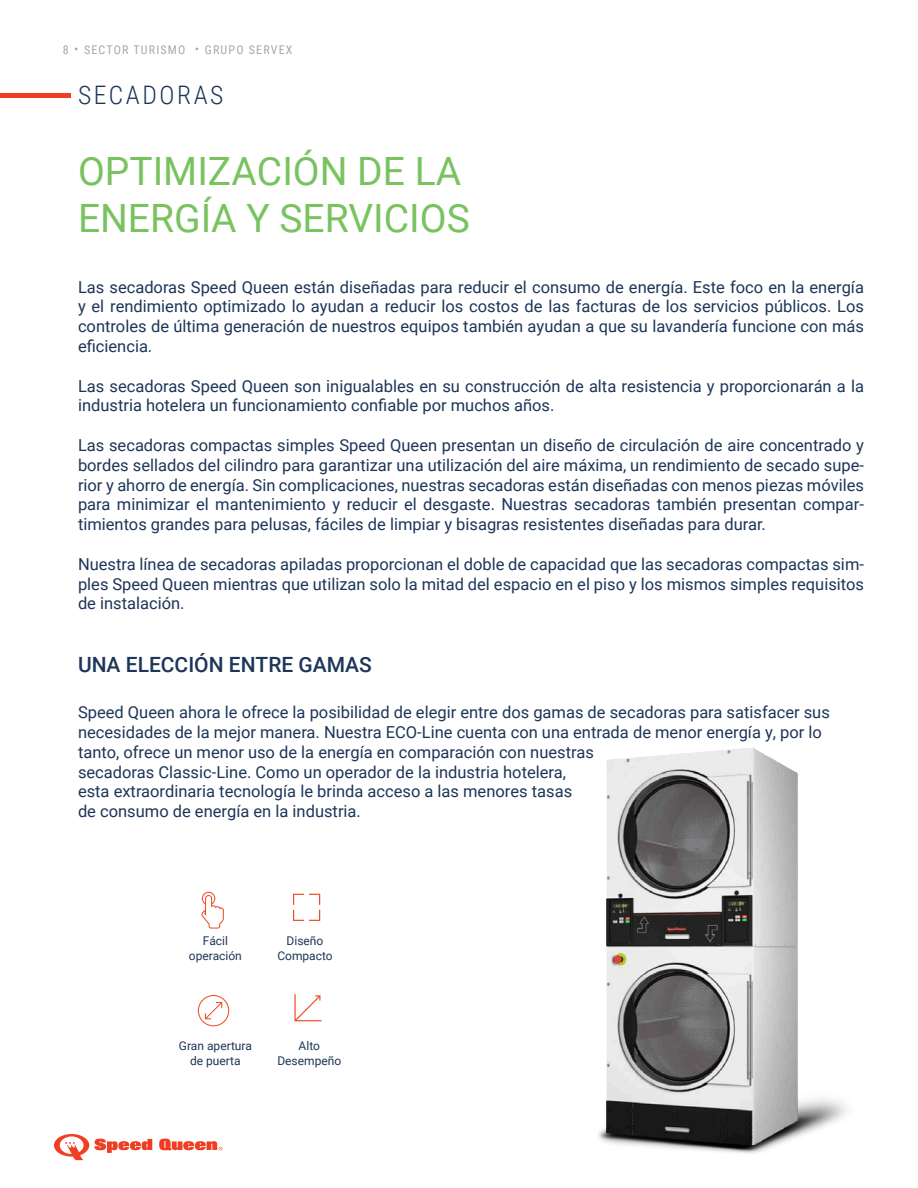
<style>
.page{position:relative;width:918px;height:1188px;background:#fff}
.page>*{position:absolute;margin:0;border:0;box-sizing:border-box;transform-origin:0 0}
.t1{font:39px/46.8px "Roboto";color:#78c35f}
.t2{font:300 25.5px "Roboto Condensed";letter-spacing:.1em;color:#1d3558}
.t3{font:500 21px "Roboto";color:#1d3558}
.t4{font:16.5px/19.8px "Roboto";color:#1d3558;text-align:justify}
.t5{font:12px "Roboto";color:#1d3558}
.t6{font:12px "Roboto Condensed";letter-spacing:.1em;color:#a2aaad}
</style>
<div class="page">
<svg style="left:159px;top:1139px;width:63px;height:11px"></svg>
<svg style="left:54px;top:1134px;width:98px;height:26px"></svg>
<div style="left:0;top:93px;width:70px;height:5px;background:#ef3e22"></div>
<img style="left:598px;top:747px;width:249px;height:407px">
<svg style="left:198px;top:995px;width:31px;height:31px"></svg>
<svg style="left:201px;top:892px;width:23px;height:37px"></svg>
<svg style="left:293px;top:894px;width:27px;height:27px"></svg>
<svg style="left:294px;top:994px;width:28px;height:27px"></svg>
<p class="t6" style="left:63px;top:41px;width:7px">8</p>
<p class="t6" style="left:84px;top:41px;width:103px">SECTOR TURISMO</p>
<p class="t6" style="left:205px;top:41px;width:89px">GRUPO SERVEX</p>
<p class="t2" style="left:78px;top:77px;width:147px">SECADORAS</p>
<p class="t1" style="left:78px;top:146px;width:393px">OPTIMIZACIÓN DE LA<br>ENERGÍA Y SERVICIOS</p>
<p class="t4" style="left:78px;top:276px;width:788px">Las secadoras Speed Queen están diseñadas para reducir el consumo de energía. Este foco en la energía y el rendimiento optimizado lo ayudan a reducir los costos de las facturas de los servicios públicos. Los controles de última generación de nuestros equipos también ayudan a que su lavandería funcione con más eficiencia.</p>
<p class="t4" style="left:78px;top:375px;width:788px">Las secadoras Speed Queen son inigualables en su construcción de alta resistencia y proporcionarán a la industria hotelera un funcionamiento confiable por muchos años.</p>
<p class="t4" style="left:78px;top:435px;width:788px">Las secadoras compactas simples Speed Queen presentan un diseño de circulación de aire concentrado y bordes sellados del cilindro para garantizar una utilización del aire máxima, un rendimiento de secado supe&shy;rior y ahorro de energía. Sin complicaciones, nuestras secadoras están diseñadas con menos piezas móviles para minimizar el mantenimiento y reducir el desgaste. Nuestras secadoras también presentan compar&shy;timientos grandes para pelusas, fáciles de limpiar y bisagras resistentes diseñadas para durar.</p>
<p class="t4" style="left:78px;top:553px;width:788px">Nuestra línea de secadoras apiladas proporcionan el doble de capacidad que las secadoras compactas sim&shy;ples Speed Queen mientras que utilizan solo la mitad del espacio en el piso y los mismos simples requisitos de instalación.</p>
<p class="t3" style="left:78px;top:649px;width:295px">UNA ELECCIÓN ENTRE GAMAS</p>
<p class="t4" style="left:78px;top:702px;width:753px">Speed Queen ahora le ofrece la posibilidad de elegir entre dos gamas de secadoras para satisfacer sus</p>
<p class="t4" style="left:78px;top:722px;width:746px">necesidades de la mejor manera. Nuestra ECO-Line cuenta con una entrada de menor energía y, por lo</p>
<p class="t4" style="left:78px;top:741px;width:517px">tanto, ofrece un menor uso de la energía en comparación con nuestras</p>
<p class="t4" style="left:78px;top:761px;width:490px">secadoras Classic-Line. Como un operador de la industria hotelera,</p>
<p class="t4" style="left:78px;top:781px;width:496px">esta extraordinaria tecnología le brinda acceso a las menores tasas</p>
<p class="t4" style="left:78px;top:801px;width:284px">de consumo de energía en la industria.</p>
<p class="t5" style="left:203px;top:933px;width:27px">Fácil</p>
<p class="t5" style="left:189px;top:947px;width:54px">operación</p>
<p class="t5" style="left:287px;top:933px;width:38px">Diseño</p>
<p class="t5" style="left:277px;top:947px;width:57px">Compacto</p>
<p class="t5" style="left:179px;top:1038px;width:74px">Gran apertura</p>
<p class="t5" style="left:190px;top:1052px;width:52px">de puerta</p>
<p class="t5" style="left:299px;top:1038px;width:23px">Alto</p>
<p class="t5" style="left:277px;top:1052px;width:65px">Desempeño</p>
</div>
